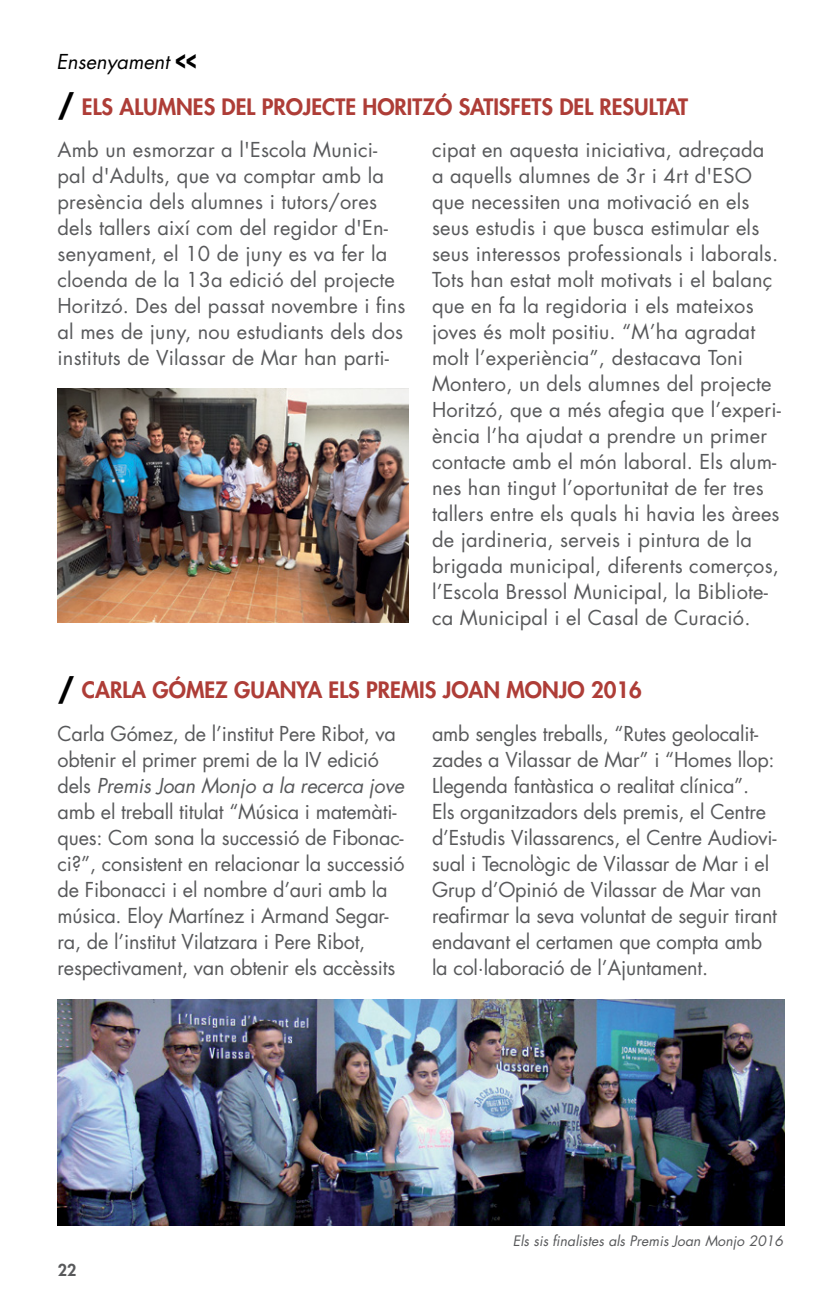
<style>
.page{position:relative;width:840px;height:1304px;background:#fff}
.page>*{position:absolute;margin:0;border:0;box-sizing:border-box;transform-origin:0 0}
.t1{font:800 22px "Futura Std";color:#ae3d37}
.t2{font:20px/26px "Futura Std";letter-spacing:.01em;color:#58595b}
.t3{font:20px/26px "Futura Std";letter-spacing:-.01em;color:#58595b}
.t4{font:italic 20px "Futura Std";color:#000}
.t5{font:800 16px "Futura Std";color:#58595b}
.t6{font:italic 14px "Futura Std";color:#58595b}
.s1{font-weight:800;font-style:normal;font-size:30px}
.s2{font-weight:700;font-size:30px;color:#000}
.s3{font-style:italic}
</style>
<div class="page">
<img style="left:57px;top:389px;width:351px;height:233px">
<img style="left:58px;top:999px;width:725px;height:226px">
<p class="t4" style="left:56px;top:49px;width:141px">Ensenyament <span class="s1">&lt;&lt;</span></p>
<p class="t1" style="left:57px;top:93px;width:631px"><span class="s2">/</span> ELS ALUMNES DEL PROJECTE HORITZÓ SATISFETS DEL RESULTAT</p>
<p class="t2" style="left:432px;top:137px;width:350px">cipat en aquesta iniciativa, adreçada<br>a aquells alumnes de 3r i 4rt d'ESO que necessiten una motivació en els seus estudis i que busca estimular els seus interessos professionals i laborals.<br>Tots han estat molt motivats i el balanç que en fa la regidoria i els mateixos joves és molt positiu. “M’ha agradat molt l’experiència”, destacava Toni Montero, un dels alumnes del projecte Horitzó, que a més afegia que l’experi&shy;ència l’ha ajudat a prendre un primer contacte amb el món laboral. Els alum&shy;nes han tingut l’oportunitat de fer tres tallers entre els quals hi havia les àrees de jardineria, serveis i pintura de la brigada municipal, diferents comerços, l’Escola Bressol Municipal, la Bibliote&shy;ca Municipal i el Casal de Curació.</p>
<p class="t2" style="left:57px;top:137px;width:349px">Amb un esmorzar a l'Escola Munici&shy;pal d'Adults, que va comptar amb la presència dels alumnes i tutors/ores dels tallers així com del regidor d'En&shy;senyament, el 10 de juny es va fer la cloenda de la 13a edició del projecte Horitzó. Des del passat novembre i fins al mes de juny, nou estudiants dels dos instituts de Vilassar de Mar han parti-</p>
<p class="t1" style="left:57px;top:676px;width:585px"><span class="s2">/</span> CARLA GÓMEZ GUANYA ELS PREMIS JOAN MONJO 2016</p>
<p class="t3" style="left:432px;top:721px;width:346px">amb sengles treballs, “Rutes geolocalit&shy;zades a Vilassar de Mar” i “Homes llop:<br>Llegenda fantàstica o realitat clínica”.<br>Els organitzadors dels premis, el Centre d’Estudis Vilassarencs, el Centre Audiovi&shy;sual i Tecnològic de Vilassar de Mar i el Grup d’Opinió de Vilassar de Mar van reafirmar la seva voluntat de seguir tirant endavant el certamen que compta amb la col·laboració de l’Ajuntament.</p>
<p class="t3" style="left:57px;top:721px;width:348px">Carla Gómez, de l’institut Pere Ribot, va obtenir el primer premi de la IV edició dels <span class="s3">Premis Joan Monjo a la recerca jove </span>amb el treball titulat “Música i matemàti&shy;ques: Com sona la successió de Fibonac&shy;ci?”, consistent en relacionar la successió de Fibonacci i el nombre d’auri amb la música. Eloy Martínez i Armand Segar&shy;ra, de l’institut Vilatzara i Pere Ribot, respectivament, van obtenir els accèssits</p>
<p class="t5" style="left:58px;top:1260px;width:20px">22</p>
<p class="t6" style="left:512px;top:1232px;width:272px">Els sis finalistes als Premis Joan Monjo 2016</p>
</div>
